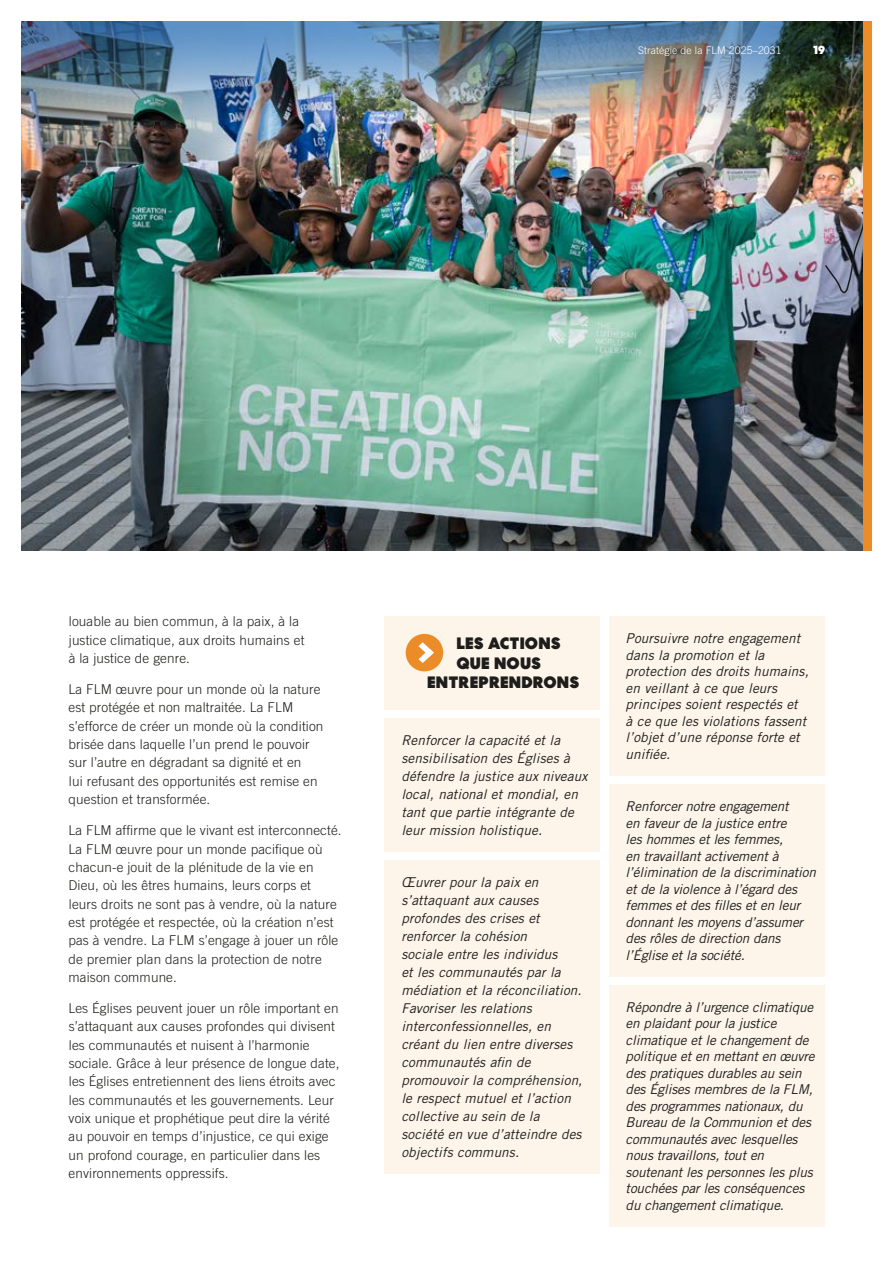
<style>
.page{position:relative;width:893px;height:1263px;background:#fff}
.page>*{position:absolute;margin:0;border:0;box-sizing:border-box;transform-origin:0 0}
.t1{font:900 16.5px "Centra No 2";letter-spacing:.05em;color:#1d1d1b}
.t2{font:300 13.5px/18.3px "Trade Gothic LT Std";letter-spacing:.01em;color:#1d1d1b}
.t3{font:italic 13.5px/18px "Trade Gothic LT Std";letter-spacing:.01em;color:#1d1d1b}
.t4{font:italic 13.5px/16.5px "Trade Gothic LT Std";letter-spacing:-.01em;color:#1d1d1b}
.t5{font:900 12px "Centra No 2";color:#fff}
.t6{font:300 10.5px "Trade Gothic LT Std";letter-spacing:.01em;color:#fff}
</style>
<div class="page">
<img style="left:21px;top:119px;width:842px;height:432px">
<div style="left:384px;top:718px;width:216px;height:134px;background:#fdf4ea"></div>
<div style="left:384px;top:860px;width:216px;height:314px;background:#fdf4ea"></div>
<div style="left:609px;top:617px;width:215px;height:159px;background:#fdf4ea"></div>
<div style="left:609px;top:784px;width:215px;height:193px;background:#fdf4ea"></div>
<div style="left:609px;top:985px;width:215px;height:242px;background:#fdf4ea"></div>
<img style="left:823px;top:210px;width:40px;height:84px">
<img style="left:21px;top:21px;width:842px;height:98px">
<div style="left:863px;top:21px;width:9px;height:530px;background:#eb8c29"></div>
<div style="left:384px;top:617px;width:216px;height:93px;background:#fdf4ea"></div>
<div style="left:406px;top:634px;width:37px;height:37px;background:#eb8c29;border-radius:50%"></div>
<svg style="left:418px;top:642px;width:16px;height:21px"></svg>
<p class="t6" style="left:638px;top:44px;width:145px">Stratégie de la FLM 2025–2031</p>
<p class="t5" style="left:814px;top:42px;width:13px">19</p>
<p class="t2" style="left:69px;top:612px;width:237px">louable au bien commun, à la paix, à la justice climatique, aux droits humains et à la justice de genre.</p>
<p class="t2" style="left:68px;top:680px;width:256px">La FLM œuvre pour un monde où la nature est protégée et non maltraitée. La FLM s’efforce de créer un monde où la condition brisée dans laquelle l’un prend le pouvoir sur l’autre en dégradant sa dignité et en<br>lui refusant des opportunités est remise en question et transformée.</p>
<p class="t2" style="left:68px;top:821px;width:275px">La FLM affirme que le vivant est interconnecté.<br>La FLM œuvre pour un monde pacifique où chacun-e jouit de la plénitude de la vie en Dieu, où les êtres humains, leurs corps et leurs droits ne sont pas à vendre, où la nature est protégée et respectée, où la création n’est pas à vendre. La FLM s’engage à jouer un rôle de premier plan dans la protection de notre maison commune.</p>
<p class="t2" style="left:68px;top:999px;width:273px">Les Églises peuvent jouer un rôle important en s’attaquant aux causes profondes qui divisent les communautés et nuisent à l’harmonie sociale. Grâce à leur présence de longue date, les Églises entretiennent des liens étroits avec les communautés et les gouvernements. Leur voix unique et prophétique peut dire la vérité au pouvoir en temps d’injustice, ce qui exige un profond courage, en particulier dans les environnements oppressifs.</p>
<p class="t1" style="left:457px;top:633px;width:105px">LES ACTIONS</p>
<p class="t1" style="left:457px;top:653px;width:85px">QUE NOUS</p>
<p class="t1" style="left:427px;top:672px;width:153px">ENTREPRENDRONS</p>
<p class="t3" style="left:401px;top:731px;width:187px">Renforcer la capacité et la sensibilisation des Églises à défendre la justice aux niveaux local, national et mondial, en tant que partie intégrante de leur mission holistique.</p>
<p class="t3" style="left:401px;top:874px;width:183px">Œuvrer pour la paix en s’attaquant aux causes profondes des crises et renforcer la cohésion<br>sociale entre les individus<br>et les communautés par la médiation et la réconciliation.<br>Favoriser les relations interconfessionnelles, en créant du lien entre diverses communautés afin de promouvoir la compréhension, le respect mutuel et l’action collective au sein de la société en vue d’atteindre des objectifs communs.</p>
<p class="t3" style="left:626px;top:630px;width:185px;line-height:16.5px">Poursuivre notre engagement dans la promotion et la protection des droits humains, en veillant à ce que leurs principes soient respectés et<br>à ce que les violations fassent l’objet d’une réponse forte et unifiée.</p>
<p class="t4" style="left:626px;top:798px;width:192px">Renforcer notre engagement<br>en faveur de la justice entre<br>les hommes et les femmes,<br>en travaillant activement à l’élimination de la discrimination et de la violence à l’égard des femmes et des filles et en leur donnant les moyens d’assumer des rôles de direction dans l’Église et la société.</p>
<p class="t4" style="left:626px;top:999px;width:190px">Répondre à l’urgence climatique en plaidant pour la justice climatique et le changement de politique et en mettant en œuvre des pratiques durables au sein des Églises membres de la FLM, des programmes nationaux, du<br>Bureau de la Communion et des communautés avec lesquelles nous travaillons, tout en soutenant les personnes les plus touchées par les conséquences du changement climatique.</p>
</div>
